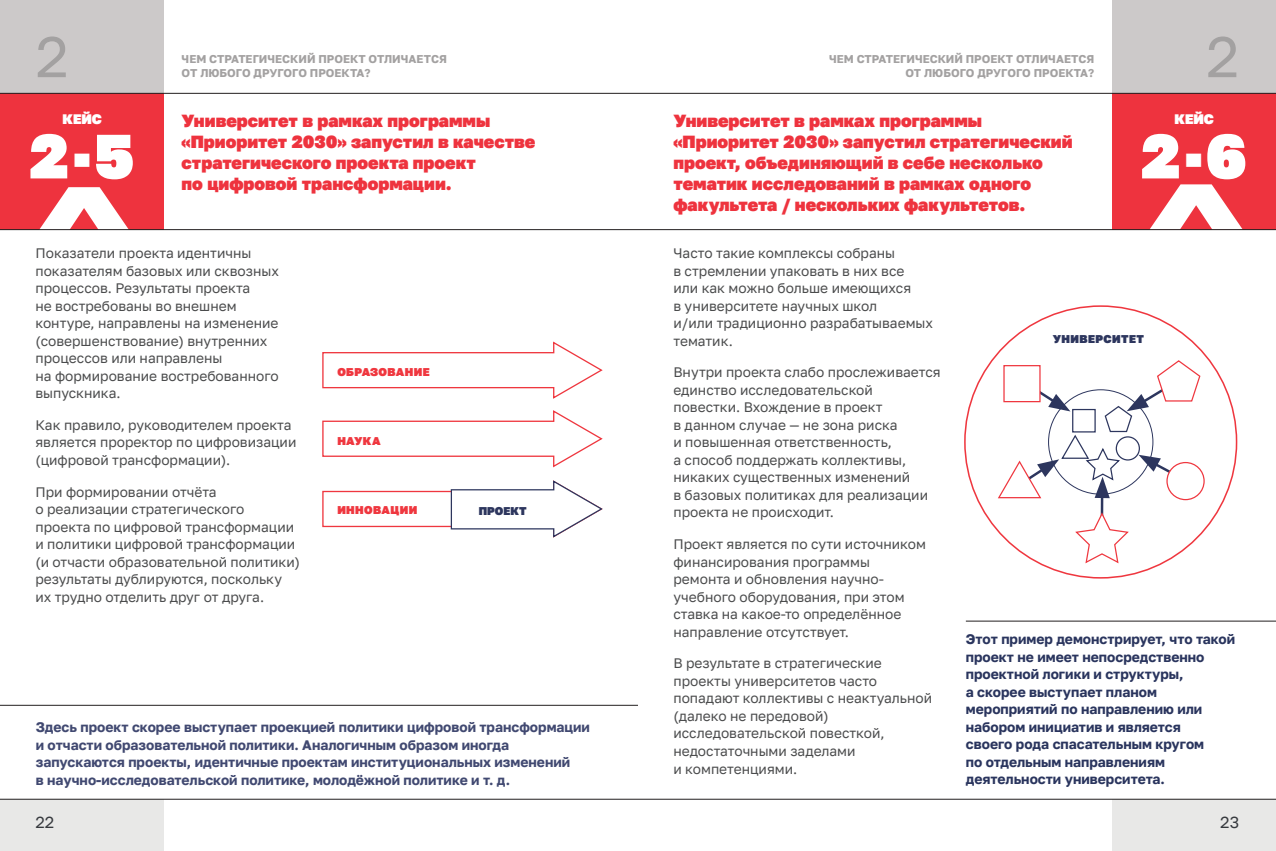
<style>
.page{position:relative;width:1276px;height:851px;background:#fff}
.page>*{position:absolute;margin:0;border:0;box-sizing:border-box;transform-origin:0 0}
.TXT{font:900 62.25px "Golos Text";color:#fff}
.t1{font:57.25px "Golos Text";color:#a3a1a1}
.CASE_ZAG{font:900 17.5px/21px "Golos Text";color:#ee333e}
.t2{font:16.25px "Golos Text";color:#36393e}
.TXT-2{font:13.75px/17.5px "Golos Text";color:#4b4c4d}
.TXT-3{font:700 13.75px/17.5px "Golos Text";color:#414971}
.CASE_VYVOD{font:700 13.75px/17.5px "Golos Text";color:#2a355e}
.TXT-4{font:900 13.75px "Golos Text";color:#fff}
.t3{font:700 11.25px/13.8px "Golos Text";color:#a3a1a1;text-align:right}
.t4{font:900 11.25px "Golos Text";letter-spacing:.035em;color:#ef373f}
.t5{font:900 11.25px "Golos Text";letter-spacing:.035em;color:#2d365e}
</style>
<div class="page">
<div style="left:0;top:93px;width:164px;height:136px;background:#ee333e"></div>
<div style="left:1112px;top:93px;width:164px;height:137px;background:#ee333e"></div>
<svg style="left:40px;top:187px;width:89px;height:42px"></svg>
<svg style="left:1150px;top:184px;width:92px;height:45px"></svg>
<hr style="left:0;top:229px;width:638px;height:1px;background:#231f20">
<hr style="left:0;top:704px;width:638px;height:1px;background:#231f20">
<hr style="left:638px;top:229px;width:638px;height:1px;background:#231f20">
<hr style="left:966px;top:620px;width:310px;height:1px;background:#231f20">
<svg style="left:322px;top:341px;width:280px;height:58px"></svg>
<svg style="left:322px;top:410px;width:280px;height:58px"></svg>
<svg style="left:322px;top:480px;width:280px;height:57px"></svg>
<hr style="left:1100px;top:497px;width:3px;height:44px;background:#2d365e">
<div style="left:1166px;top:462px;width:38px;height:38px;border:1px solid #ef373f;border-radius:50%"></div>
<svg style="left:998px;top:360px;width:203px;height:139px"></svg>
<svg style="left:1075px;top:512px;width:54px;height:52px"></svg>
<div style="left:1112px;top:799px;width:164px;height:51px;background:#e8e8e7"></div>
<div style="left:1112px;top:0;width:164px;height:93px;background:#ccc9c9"></div>
<div style="left:0;top:799px;width:164px;height:51px;background:#e8e8e7"></div>
<div style="left:0;top:0;width:164px;height:93px;background:#ccc9c9"></div>
<hr style="left:0;top:798px;width:638px;height:1px;background:#231f20">
<hr style="left:0;top:93px;width:638px;height:1px;background:#231f20">
<hr style="left:638px;top:798px;width:638px;height:1px;background:#231f20">
<hr style="left:638px;top:93px;width:638px;height:1px;background:#231f20">
<h2 class="t1" style="left:35px;top:22px;width:35px">2</h2>
<p class="t3" style="left:182px;top:52px;width:267px">ЧЕМ СТРАТЕГИЧЕСКИЙ ПРОЕКТ ОТЛИЧАЕТСЯ</p>
<p class="t3" style="left:182px;top:66px;width:190px">ОТ ЛЮБОГО ДРУГОГО ПРОЕКТА?</p>
<p class="t3" style="left:829px;top:52px;width:267px">ЧЕМ СТРАТЕГИЧЕСКИЙ ПРОЕКТ ОТЛИЧАЕТСЯ<br>ОТ ЛЮБОГО ДРУГОГО ПРОЕКТА?</p>
<h2 class="t1" style="left:1206px;top:22px;width:35px">2</h2>
<p class="TXT-4" style="left:62px;top:111px;width:41px">КЕЙС</p>
<p class="TXT-4" style="left:1174px;top:111px;width:41px">КЕЙС</p>
<p class="CASE_ZAG" style="left:673px;top:110px;width:401px">Университет в рамках программы «Приоритет 2030» запустил стратегический проект, объединяющий в себе несколько тематик исследований в рамках одного факультета / нескольких факультетов.</p>
<p class="TXT-2" style="left:673px;top:244px;width:261px">Часто такие комплексы собраны<br>в стремлении упаковать в них все<br>или как можно больше имеющихся<br>в университете научных школ<br>и/или традиционно разрабатываемых тематик.</p>
<p class="TXT-2" style="left:673px;top:363px;width:269px">Внутри проекта слабо прослеживается единство исследовательской повестки. Вхождение в проект<br>в данном случае — не зона риска<br>и повышенная ответственность,<br>а способ поддержать коллективы, никаких существенных изменений<br>в базовых политиках для реализации проекта не происходит.</p>
<p class="TXT-2" style="left:673px;top:535px;width:254px">Проект является по сути источником финансирования программы ремонта и обновления научно&shy;учебного оборудования, при этом ставка на какое-то определённое направление отсутствует.</p>
<p class="TXT-2" style="left:673px;top:654px;width:260px">В результате в стратегические проекты университетов часто попадают коллективы с неактуальной (далеко не передовой) исследовательской повесткой, недостаточными заделами<br>и компетенциями.</p>
<p class="CASE_ZAG" style="left:182px;top:110px;width:355px">Университет в рамках программы «Приоритет 2030» запустил в качестве стратегического проекта проект<br>по цифровой трансформации.</p>
<p class="TXT" style="left:30px;top:119px;width:106px">2-5</p>
<p class="TXT" style="left:1141px;top:119px;width:107px">2-6</p>
<p class="TXT-2" style="left:35px;top:244px;width:245px">Показатели проекта идентичны показателям базовых или сквозных процессов. Результаты проекта<br>не востребованы во внешнем контуре, направлены на изменение (совершенствование) внутренних процессов или направлены<br>на формирование востребованного выпускника.</p>
<p class="TXT-2" style="left:35px;top:416px;width:262px">Как правило, руководителем проекта является проректор по цифровизации (цифровой трансформации).</p>
<p class="TXT-2" style="left:35px;top:483px;width:266px">При формировании отчёта<br>о реализации стратегического проекта по цифровой трансформации и политики цифровой трансформации (и отчасти образовательной политики) результаты дублируются, поскольку их трудно отделить друг от друга.</p>
<p class="t5" style="left:1053px;top:332px;width:93px">УНИВЕРСИТЕТ</p>
<p class="t4" style="left:337px;top:365px;width:94px">ОБРАЗОВАНИЕ</p>
<p class="t4" style="left:337px;top:433px;width:45px">НАУКА</p>
<p class="t4" style="left:337px;top:503px;width:81px">ИННОВАЦИИ</p>
<p class="t5" style="left:479px;top:503px;width:49px">ПРОЕКТ</p>
<p class="CASE_VYVOD" style="left:966px;top:630px;width:271px">Этот пример демонстрирует, что такой проект не имеет непосредственно проектной логики и структуры,<br>а скорее выступает планом мероприятий по направлению или набором инициатив и является<br>своего рода спасательным кругом<br>по отдельным направлениям деятельности университета.</p>
<p class="TXT-3" style="left:36px;top:718px;width:556px">Здесь проект скорее выступает проекцией политики цифровой трансформации и отчасти образовательной политики. Аналогичным образом иногда запускаются проекты, идентичные проектам институциональных изменений<br>в научно-исследовательской политике, молодёжной политике и т. д.</p>
<p class="t2" style="left:35px;top:812px;width:20px">22</p>
<p class="t2" style="left:1220px;top:812px;width:20px">23</p>
</div>
